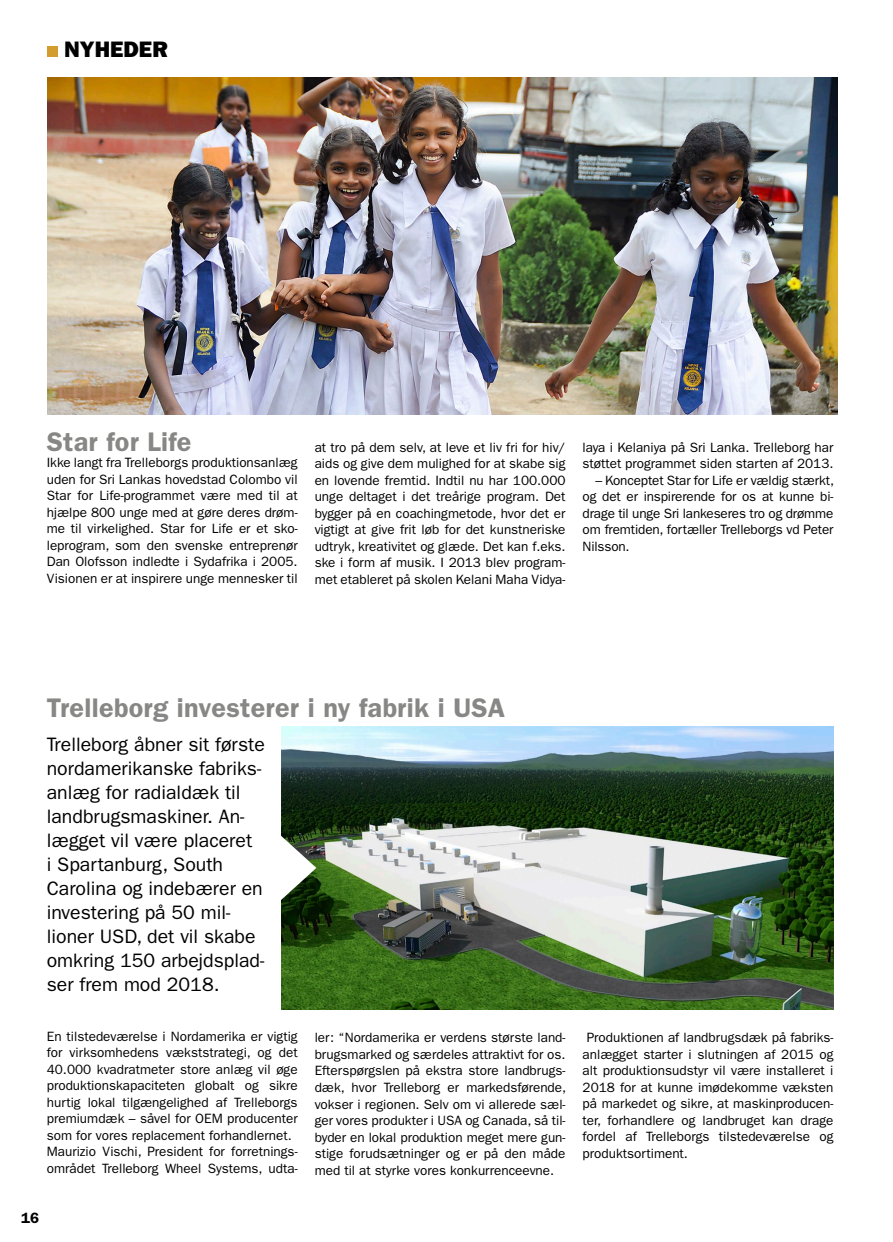
<style>
.page{position:relative;width:893px;height:1242px;background:#fff}
.page>*{position:absolute;margin:0;border:0;box-sizing:border-box;transform-origin:0 0}
.t1{font:600 27px "ITC Franklin Gothic Std";letter-spacing:.01em;color:#878786}
.t2{font:22.5px "ITC Franklin Gothic Std Hvy";color:#000}
.t3{font:19.5px/24px "ITC Franklin Gothic Std";color:#000}
.t4{font:600 15px "ITC Franklin Gothic Std";color:#000}
.t5{font:13.5px/16.5px "ITC Franklin Gothic Std";color:#000;text-align:justify}
</style>
<div class="page">
<img style="left:47px;top:77px;width:791px;height:337px">
<div style="left:47px;top:46px;width:10px;height:11px;background:#d39c2e"></div>
<img style="left:282px;top:726px;width:552px;height:283px">
<svg style="left:281px;top:834px;width:35px;height:68px"></svg>
<h2 class="t2" style="left:64px;top:36px;width:105px">NYHEDER</h2>
<h1 class="t1" style="left:47px;top:426px;width:146px">Star for Life</h1>
<p class="t5" style="left:47px;top:455px;width:252px">Ikke langt fra Trelleborgs produktionsanlæg uden for Sri Lankas hovedstad Colombo vil Star for Life-programmet være med til at hjælpe 800 unge med at gøre deres drøm&shy;me til virkelighed. Star for Life er et sko&shy;leprogram, som den svenske entreprenør Dan Olofsson indledte i Sydafrika i 2005.<br>Visionen er at inspirere unge mennesker til</p>
<p class="t5" style="left:315px;top:439px;width:252px">at tro på dem selv, at leve et liv fri for hiv/ aids og give dem mulighed for at skabe sig en lovende fremtid. Indtil nu har 100.000 unge deltaget i det treårige program. Det bygger på en coachingmetode, hvor det er vigtigt at give frit løb for det kunstneriske udtryk, kreativitet og glæde. Det kan f.eks. ske i form af musik. I 2013 blev program&shy;met etableret på skolen Kelani Maha Vidya-</p>
<p class="t5" style="left:583px;top:439px;width:252px">laya i Kelaniya på Sri Lanka. Trelleborg har støttet programmet siden starten af 2013.</p>
<p class="t5" style="left:583px;top:472px;width:253px;text-indent:13px">– Konceptet Star for Life er vældig stærkt, og det er inspirerende for os at kunne bi&shy;drage til unge Sri lankeseres tro og drømme om fremtiden, fortæller Trelleborgs vd Peter Nilsson.</p>
<h1 class="t1" style="left:47px;top:692px;width:460px">Trelleborg investerer i ny fabrik i USA</h1>
<p class="t3" style="left:47px;top:732px;width:220px">Trelleborg åbner sit første nordamerikanske fabriks&shy;anlæg for radialdæk til landbrugsmaskiner. An&shy;lægget vil være placeret<br>i Spartanburg, South<br>Carolina og indebærer en investering på 50 mil&shy;lioner USD, det vil skabe omkring 150 arbejdsplad&shy;ser frem mod 2018.</p>
<p class="t5" style="left:47px;top:1028px;width:252px;text-align:left">En tilstedeværelse i Nordamerika er vigtig for virksomhedens vækststrategi, og det 40.000 kvadratmeter store anlæg vil øge produktionskapaciteten globalt og sikre hurtig lokal tilgængelighed af Trelleborgs premiumdæk – såvel for OEM producenter som for vores replacement forhandlernet.<br>Maurizio Vischi, President for forretnings&shy;området Trelleborg Wheel Systems, udta-</p>
<p class="t4" style="left:21px;top:1208px;width:20px">16</p>
<p class="t5" style="left:315px;top:1029px;width:253px">ler: “Nordamerika er verdens største land&shy;brugsmarked og særdeles attraktivt for os.<br>Efterspørgslen på ekstra store landbrugs&shy;dæk, hvor Trelleborg er markedsførende, vokser i regionen. Selv om vi allerede sæl&shy;ger vores produkter i USA og Canada, så til&shy;byder en lokal produktion meget mere gun&shy;stige forudsætninger og er på den måde med til at styrke vores konkurrenceevne.</p>
<p class="t5" style="left:583px;top:1029px;width:252px;text-indent:4px">Produktionen af landbrugsdæk på fabriks&shy;anlægget starter i slutningen af 2015 og alt produktionsudstyr vil være installeret i 2018 for at kunne imødekomme væksten på markedet og sikre, at maskinproducen&shy;ter, forhandlere og landbruget kan drage fordel af Trelleborgs tilstedeværelse og produktsortiment.</p>
</div>
